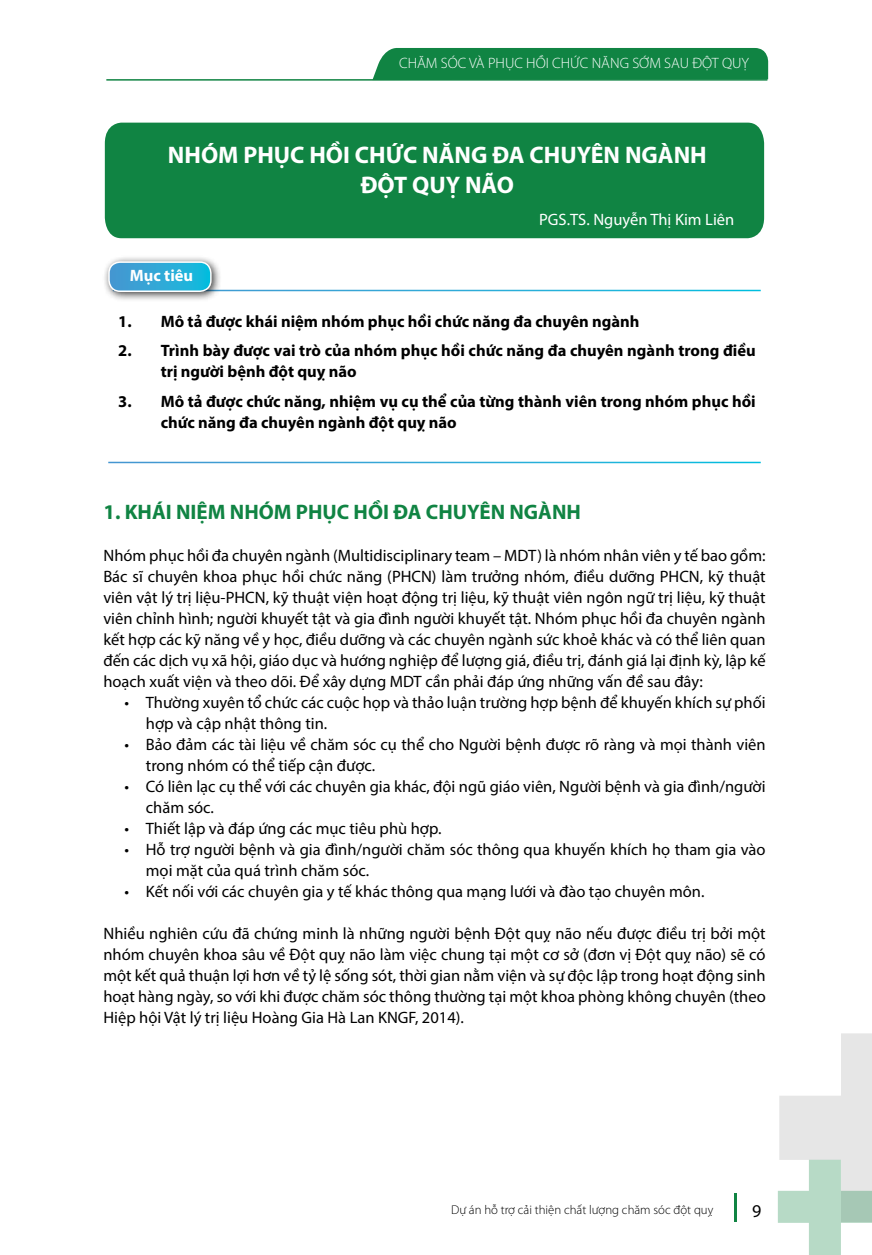
<style>
.page{position:relative;width:872px;height:1255px;background:#fff}
.page>*{position:absolute;margin:0;border:0;box-sizing:border-box;transform-origin:0 0}
.t1{font:700 24px/30px "Myriad Pro";color:#fff;text-align:center}
.t2{font:700 21px "Myriad Pro";color:#108443}
.t3{font:18px "Myriad Pro";color:#000}
.t4{font:16.5px/21px "Myriad Pro";color:#000}
.t5{font:700 16.5px/21px "Myriad Pro";color:#000}
.t6{font:16.5px "Myriad Pro";color:#fff}
.t7{font:700 16.5px "Myriad Pro";color:#fff}
.t8{font:300 15px "Myriad Pro";color:#fff}
.t9{font:300 12.75px "Myriad Pro";color:#000}
</style>
<div class="page">
<div style="left:372px;top:48px;width:396px;height:32px;background:#108443"></div>
<hr style="left:106px;top:79px;width:661px;height:2px;background:#108443">
<hr style="left:733px;top:1192px;width:3px;height:29px;background:#108443">
<svg style="left:778px;top:1033px;width:94px;height:221px"></svg>
<div style="left:105px;top:123px;width:659px;height:115px;background:#108443"></div>
<div style="left:102px;top:255px;width:119px;height:47px;background:#000;opacity:.75"></div>
<svg style="left:109px;top:262px;width:102px;height:29px;background:#31aad7"></svg>
<div style="left:108px;top:261px;width:104px;height:31px;border:2px solid #fff;border-radius:11px"></div>
<p class="t8" style="left:399px;top:54px;width:351px">CHĂM SÓC VÀ PHỤC HỒI CHỨC NĂNG SỚM SAU ĐỘT QUỴ</p>
<h1 class="t1" style="left:168px;top:139px;width:540px">NHÓM PHỤC HỒI CHỨC NĂNG ĐA CHUYÊN NGÀNH<br>ĐỘT QUỴ NÃO</h1>
<p class="t6" style="left:539px;top:209px;width:197px">PGS.TS. Nguyễn Thị Kim Liên</p>
<p class="t7" style="left:130px;top:265px;width:65px">Mục tiêu</p>
<p class="t5" style="left:118px;top:310px;width:523px">1. Mô tả được khái niệm nhóm phục hồi chức năng đa chuyên ngành</p>
<p class="t5" style="left:161px;top:339px;width:596px;text-indent:-43px">2. Trình bày được vai trò của nhóm phục hồi chức năng đa chuyên ngành trong điều trị người bệnh đột quỵ não</p>
<p class="t5" style="left:161px;top:390px;width:596px;text-indent:-43px">3. Mô tả được chức năng, nhiệm vụ cụ thể của từng thành viên trong nhóm phục hồi chức năng đa chuyên ngành đột quỵ não</p>
<p class="t2" style="left:103px;top:498px;width:479px">1. KHÁI NIỆM NHÓM PHỤC HỒI ĐA CHUYÊN NGÀNH</p>
<p class="t4" style="left:103px;top:545px;width:664px;text-align:justify">Nhóm phục hồi đa chuyên ngành (Multidisciplinary team – MDT) là nhóm nhân viên y tế bao gồm:<br>Bác sĩ chuyên khoa phục hồi chức năng (PHCN) làm trưởng nhóm, điều dưỡng PHCN, kỹ thuật viên vật lý trị liệu-PHCN, kỹ thuật viện hoạt động trị liệu, kỹ thuật viên ngôn ngữ trị liệu, kỹ thuật viên chỉnh hình; người khuyết tật và gia đình người khuyết tật. Nhóm phục hồi đa chuyên ngành kết hợp các kỹ năng về y học, điều dưỡng và các chuyên ngành sức khoẻ khác và có thể liên quan đến các dịch vụ xã hội, giáo dục và hướng nghiệp để lượng giá, điều trị, đánh giá lại định kỳ, lập kế hoạch xuất viện và theo dõi. Để xây dựng MDT cần phải đáp ứng những vấn đề sau đây:</p>
<p class="t4" style="left:146px;top:692px;width:621px;text-indent:-21px">• Thường xuyên tổ chức các cuộc họp và thảo luận trường hợp bệnh để khuyến khích sự phối hợp và cập nhật thông tin.</p>
<p class="t4" style="left:146px;top:734px;width:621px;text-indent:-21px">• Bảo đảm các tài liệu về chăm sóc cụ thể cho Người bệnh được rõ ràng và mọi thành viên trong nhóm có thể tiếp cận được.</p>
<p class="t4" style="left:146px;top:776px;width:621px;text-indent:-21px">• Có liên lạc cụ thể với các chuyên gia khác, đội ngũ giáo viên, Người bệnh và gia đình/người chăm sóc.</p>
<p class="t4" style="left:125px;top:818px;width:318px">• Thiết lập và đáp ứng các mục tiêu phù hợp.</p>
<p class="t4" style="left:146px;top:839px;width:621px;text-indent:-21px">• Hỗ trợ người bệnh và gia đình/người chăm sóc thông qua khuyến khích họ tham gia vào mọi mặt của quá trình chăm sóc.</p>
<p class="t4" style="left:125px;top:881px;width:581px">• Kết nối với các chuyên gia y tế khác thông qua mạng lưới và đào tạo chuyên môn.</p>
<p class="t4" style="left:103px;top:923px;width:664px;text-align:justify">Nhiều nghiên cứu đã chứng minh là những người bệnh Đột quỵ não nếu được điều trị bởi một nhóm chuyên khoa sâu về Đột quỵ não làm việc chung tại một cơ sở (đơn vị Đột quỵ não) sẽ có một kết quả thuận lợi hơn về tỷ lệ sống sót, thời gian nằm viện và sự độc lập trong hoạt động sinh hoạt hàng ngày, so với khi được chăm sóc thông thường tại một khoa phòng không chuyên (theo Hiệp hội Vật lý trị liệu Hoàng Gia Hà Lan KNGF, 2014).</p>
<p class="t9" style="left:451px;top:1202px;width:264px">Dự án hỗ trợ cải thiện chất lượng chăm sóc đột quỵ</p>
<p class="t3" style="left:752px;top:1199px;width:11px">9</p>
</div>
